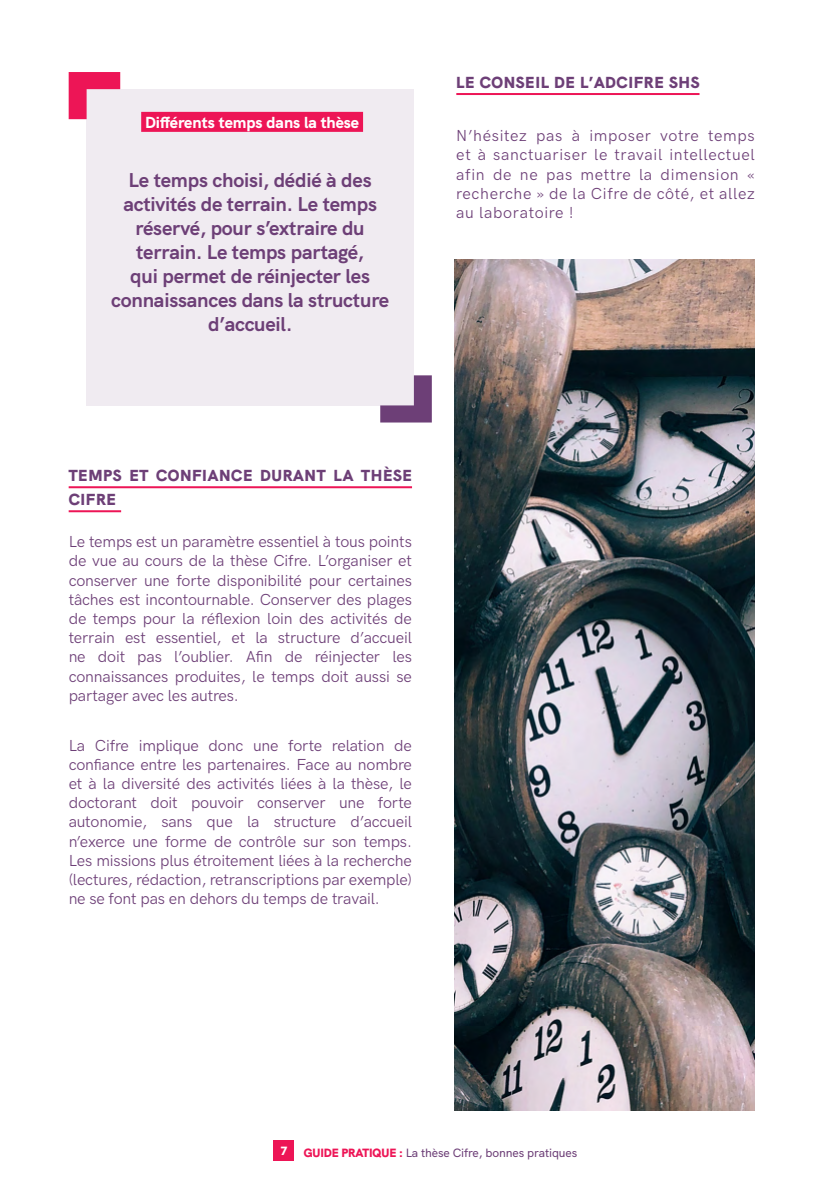
<style>
.page{position:relative;width:840px;height:1191px;background:#fff}
.page>*{position:absolute;margin:0;border:0;box-sizing:border-box;transform-origin:0 0}
.Hesam_Exergue{font:700 20px/24px "HK Grotesk";letter-spacing:-.01em;color:#6d3f77;text-align:center}
.Hesam_texte-Small{font:16px/19.2px "HK Grotesk Regular Legacy";letter-spacing:-.01em;color:#6d3f77;text-align:justify}
.Hesam_sous-titre{font:16px/19.2px "HK Grotesk Regular Legacy";letter-spacing:.04em;color:#6d3f77;text-align:justify}
.Hesam_sous-titre-2{font:900 16px/24px "HK Grotesk";letter-spacing:.04em;color:#6d3f77}
.Hesam_Exergue_small{font:800 16px "HK Grotesk";color:#fff}
.t1{font:500 12px "HK Grotesk";letter-spacing:-.01em;color:#6d3f77}
.t2{font:900 12px "HK Grotesk";color:#fff}
.s1{font-weight:900;color:#ed1556}
</style>
<div class="page">
<img style="left:454px;top:259px;width:300px;height:851px">
<hr style="left:456px;top:93px;width:243px;height:2px;background:#ed1556">
<div style="left:273px;top:1140px;width:21px;height:21px;background:#ed1556"></div>
<hr style="left:69px;top:486px;width:343px;height:2px;background:#ed1556">
<hr style="left:69px;top:510px;width:52px;height:2px;background:#ed1556">
<svg style="left:380px;top:375px;width:51px;height:47px"></svg>
<div style="left:86px;top:89px;width:327px;height:316px;background:#f0ebf1"></div>
<div style="left:141px;top:112px;width:222px;height:20px;background:#ed1556"></div>
<svg style="left:69px;top:72px;width:51px;height:47px"></svg>
<p class="Hesam_Exergue_small" style="left:145px;top:110px;width:215px">Différents temps dans la thèse</p>
<p class="Hesam_Exergue" style="left:111px;top:166px;width:279px">Le temps choisi, dédié à des activités de terrain. Le temps réservé, pour s’extraire du terrain. Le temps partagé,<br>qui permet de réinjecter les connaissances dans la structure d’accueil.</p>
<p class="Hesam_sous-titre-2" style="left:456px;top:69px;width:244px">LE CONSEIL DE L’ADCIFRE SHS</p>
<p class="Hesam_sous-titre" style="left:456px;top:125px;width:300px">N’hésitez pas à imposer votre temps et à sanctuariser le travail intellectuel afin de ne pas mettre la dimension « recherche » de la Cifre de côté, et allez au laboratoire !</p>
<p class="Hesam_sous-titre-2" style="left:69px;top:462px;width:345px">TEMPS ET CONFIANCE DURANT LA THÈSE<br>CIFRE</p>
<p class="Hesam_texte-Small" style="left:69px;top:531px;width:344px">Le temps est un paramètre essentiel à tous points de vue au cours de la thèse Cifre. L’organiser et conserver une forte disponibilité pour certaines tâches est incontournable. Conserver des plages de temps pour la réflexion loin des activités de terrain est essentiel, et la structure d’accueil ne doit pas l’oublier. Afin de réinjecter les connaissances produites, le temps doit aussi se partager avec les autres.</p>
<p class="Hesam_texte-Small" style="left:69px;top:734px;width:344px">La Cifre implique donc une forte relation de confiance entre les partenaires. Face au nombre et à la diversité des activités liées à la thèse, le doctorant doit pouvoir conserver une forte autonomie, sans que la structure d’accueil n’exerce une forme de contrôle sur son temps.<br>Les missions plus étroitement liées à la recherche (lectures, rédaction, retranscriptions par exemple) ne se font pas en dehors du temps de travail.</p>
<p class="t2" style="left:280px;top:1141px;width:9px">7</p>
<p class="t1" style="left:303px;top:1143px;width:275px"><span class="s1">GUIDE PRATIQUE :</span> La thèse Cifre, bonnes pratiques</p>
</div>
